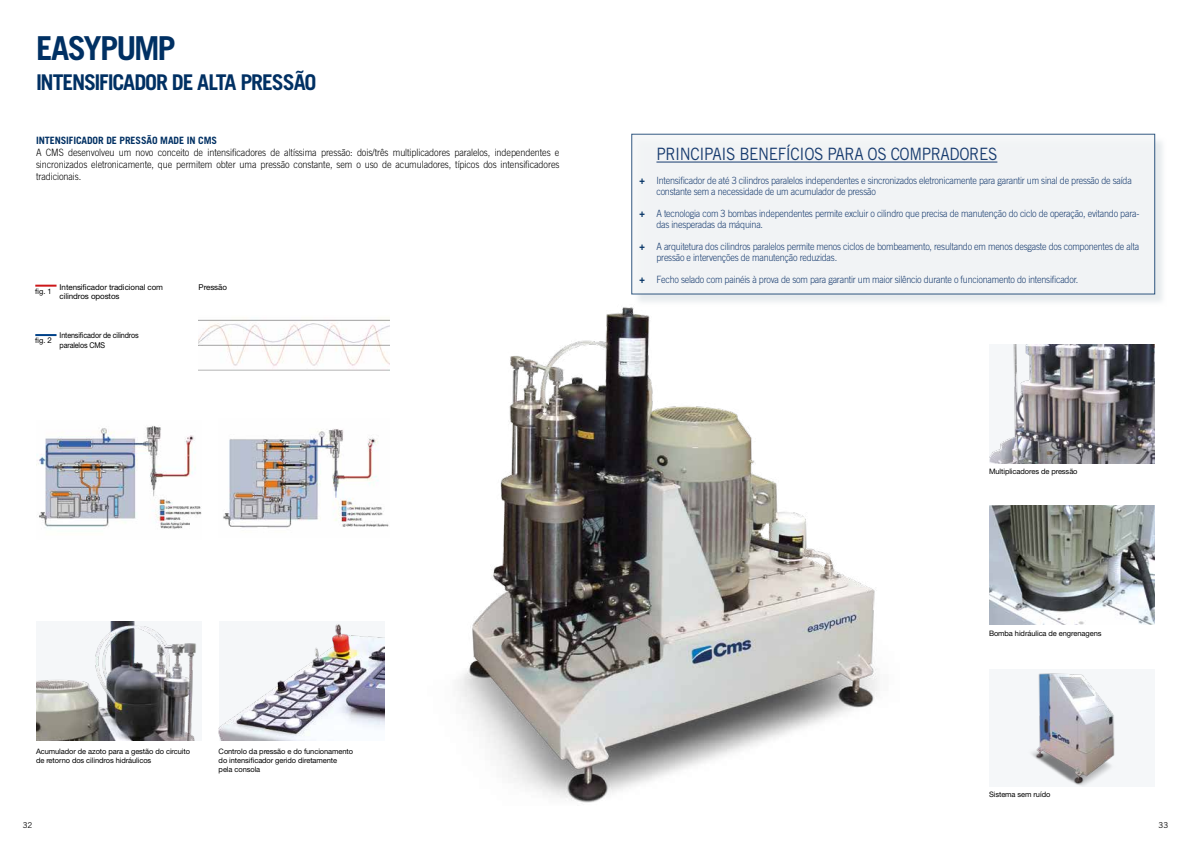
<style>
.page{position:relative;width:1191px;height:842px;background:#fff}
.page>*{position:absolute;margin:0;border:0;box-sizing:border-box;transform-origin:0 0}
.t1{font:700 33px "Trade Gothic LT Std";letter-spacing:-.06em;color:#003063}
.t2{font:700 21.7px "Trade Gothic LT Std";letter-spacing:-.055em;color:#003063}
.t3{font:17px "Trade Gothic LT Std";letter-spacing:-.025em;color:#183c6f;scale:.9 1}
.t4{font:300 10.1px/12px "Trade Gothic LT Std";letter-spacing:-.01em;color:#000;text-align:justify;scale:.9 1}
.t5{font:700 10.1px "Trade Gothic LT Std";letter-spacing:-.01em;color:#003063}
.t6{font:300 10px/11px "Trade Gothic LT Std";letter-spacing:-.025em;color:#183c6f;scale:.9 1}
.t7{font:8px/9.6px "Helvetica Neue LT Std";letter-spacing:-.01em;color:#000}
.t8{font:8px/10px "Helvetica Neue LT Std";letter-spacing:-.01em;color:#000;scale:.9 1}
.t9{font:8px "Trade Gothic LT Std";color:#000}
.t10{font:7.5px/9px "Helvetica Neue LT Std";letter-spacing:-.01em;color:#000}
.s1{font-size:8px}
.s2{font-weight:700;color:#003063}
</style>
<div class="page">
<hr style="left:35px;top:285px;width:22px;height:2px;background:#cd1719">
<hr style="left:35px;top:334px;width:22px;height:2px;background:#004289">
<img style="left:36px;top:426px;width:166px;height:103px">
<img style="left:219px;top:623px;width:165px;height:118px">
<img style="left:36px;top:622px;width:161px;height:119px">
<img style="left:223px;top:429px;width:166px;height:99px">
<img style="left:198px;top:319px;width:191px;height:52px">
<img style="left:458px;top:294px;width:420px;height:509px">
<img style="left:989px;top:344px;width:166px;height:119px">
<img style="left:989px;top:505px;width:166px;height:119px">
<div style="left:989px;top:669px;width:166px;height:118px;background:#f5f7f9"></div>
<img style="left:1032px;top:673px;width:83px;height:113px">
<div style="left:633px;top:136px;width:534px;height:171px;background:#d8dfe3;opacity:.75"></div>
<div style="left:631px;top:134px;width:524px;height:160px;background:#f4f6f7"></div>
<hr style="left:656px;top:162px;width:341px;height:1px;background:#183c6f">
<h1 class="t1" style="left:36px;top:28px;width:141px">EASYPUMP</h1>
<h2 class="t2" style="left:36px;top:69px;width:282px">INTENSIFICADOR DE ALTA PRESSÃO</h2>
<p class="t5" style="left:36px;top:134px;width:183px">INTENSIFICADOR DE PRESSÃO MADE IN CMS</p>
<p class="t4" style="left:36px;top:146px;width:583px">A CMS desenvolveu um novo conceito de intensificadores de altíssima pressão: dois/três multiplicadores paralelos, independentes e sincronizados eletronicamente, que permitem obter uma pressão constante, sem o uso de acumuladores, típicos dos intensificadores tradicionais.</p>
<p class="t10" style="left:35px;top:287px;width:18px">fig. 1</p>
<p class="t10" style="left:35px;top:336px;width:18px">fig. <span class="s1">2</span></p>
<p class="t7" style="left:60px;top:282px;width:105px">Intensificador tradicional com cilindros opostos</p>
<p class="t8" style="left:60px;top:330px;width:89px">Intensificador de cilindros paralelos CMS</p>
<p class="t7" style="left:199px;top:283px;width:30px">Pressão</p>
<p class="t10" style="left:36px;top:746px;width:156px">Acumulador de azoto para a gestão do circuito de retorno dos cilindros hidráulicos</p>
<p class="t10" style="left:219px;top:746px;width:136px">Controlo da pressão e do funcionamento do intensificador gerido diretamente<br>pela consola</p>
<h3 class="t3" style="left:656px;top:144px;width:380px">PRINCIPAIS BENEFÍCIOS PARA OS COMPRADORES</h3>
<p class="t6" style="left:656px;top:175px;width:530px;text-indent:-17px"><span class="s2">+</span> Intensificador de até 3 cilindros paralelos independentes e sincronizados eletronicamente para garantir um sinal de pressão de saída constante sem a necessidade de um acumulador de pressão</p>
<p class="t6" style="left:656px;top:208px;width:538px;text-indent:-17px"><span class="s2">+</span> A tecnologia com 3 bombas independentes permite excluir o cilindro que precisa de manutenção do ciclo de operação, evitando para&shy;das inesperadas da máquina.</p>
<p class="t6" style="left:656px;top:241px;width:538px;text-indent:-17px"><span class="s2">+</span> A arquitetura dos cilindros paralelos permite menos ciclos de bombeamento, resultando em menos desgaste dos componentes de alta pressão e intervenções de manutenção reduzidas.</p>
<p class="t6" style="left:639px;top:274px;width:489px"><span class="s2">+</span> Fecho selado com painéis à prova de som para garantir um maior silêncio durante o funcionamento do intensificador.</p>
<p class="t10" style="left:989px;top:467px;width:90px">Multiplicadores de pressão</p>
<p class="t10" style="left:989px;top:628px;width:114px">Bomba hidráulica de engrenagens</p>
<p class="t10" style="left:989px;top:789px;width:63px">Sistema sem ruído</p>
<p class="t9" style="left:23px;top:820px;width:11px">32</p>
<p class="t9" style="left:1158px;top:820px;width:11px">33</p>
</div>
